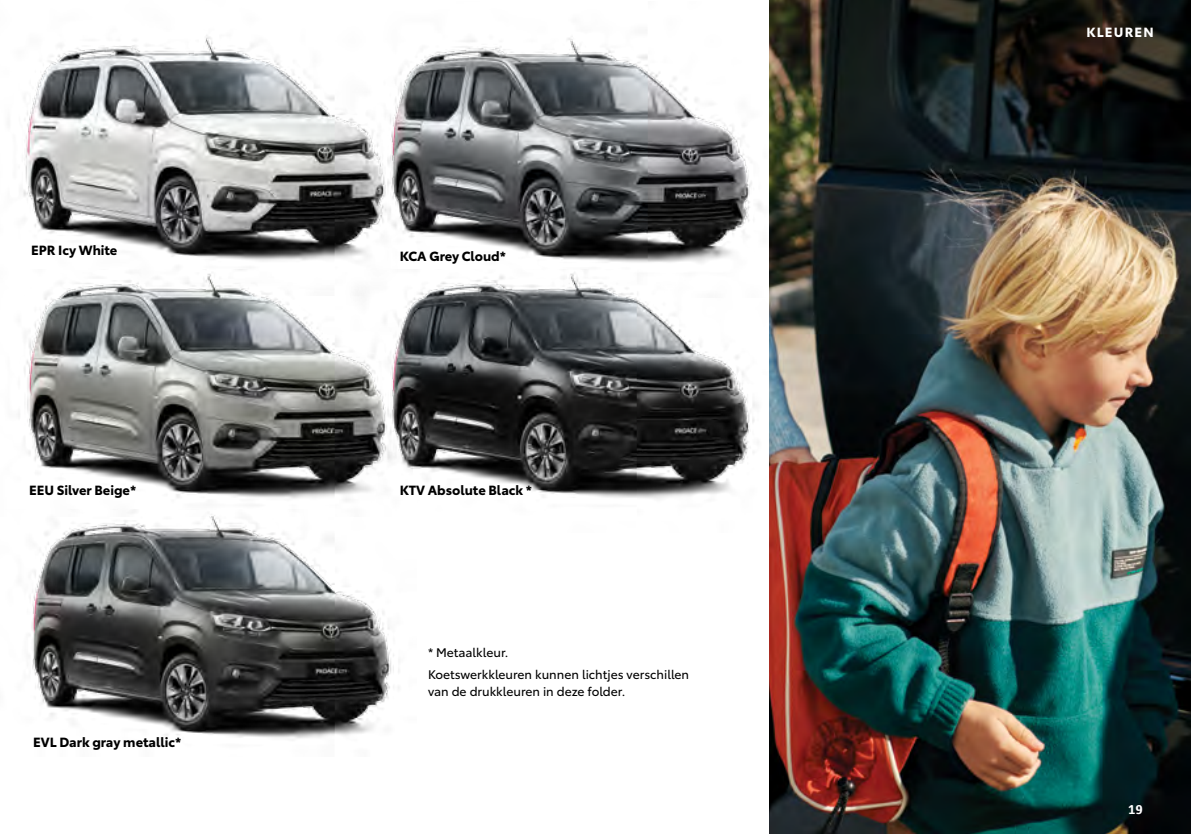
<style>
.page{position:relative;width:1191px;height:834px;background:#fff}
.page>*{position:absolute;margin:0;border:0;box-sizing:border-box;transform-origin:0 0}
.t1{font:700 13.12px "Toyota Type";color:#000}
.t2{font:700 13.12px "Toyota Type";letter-spacing:.09em;color:#fff}
.t3{font:12.25px/22.4px "Toyota Type";color:#000}
.t4{font:700 12.25px "Toyota Text";color:#fff}
</style>
<div class="page">
<img style="left:769px;top:0;width:422px;height:833px">
<img style="left:23px;top:35px;width:290px;height:226px">
<img style="left:313px;top:1px;width:492px;height:296px">
<img style="left:18px;top:269px;width:285px;height:230px">
<img style="left:303px;top:269px;width:480px;height:263px">
<img style="left:31px;top:509px;width:385px;height:230px">
<p class="t1" style="left:31px;top:240px;width:88px">EPR Icy White</p>
<p class="t1" style="left:400px;top:245px;width:108px">KCA Grey Cloud*</p>
<p class="t1" style="left:29px;top:480px;width:109px">EEU Silver Beige*</p>
<p class="t1" style="left:400px;top:480px;width:134px">KTV Absolute Black *</p>
<p class="t1" style="left:33px;top:731px;width:150px">EVL Dark gray metallic*</p>
<p class="t3" style="left:428px;top:640px;width:263px">* Metaalkleur.<br>Koetswerkkleuren kunnen lichtjes verschillen</p>
<p class="t3" style="left:428px;top:679px;width:199px">van de drukkleuren in deze folder.</p>
<p class="t2" style="left:1086px;top:22px;width:69px">KLEUREN</p>
<p class="t4" style="left:1128px;top:800px;width:16px">19</p>
</div>
